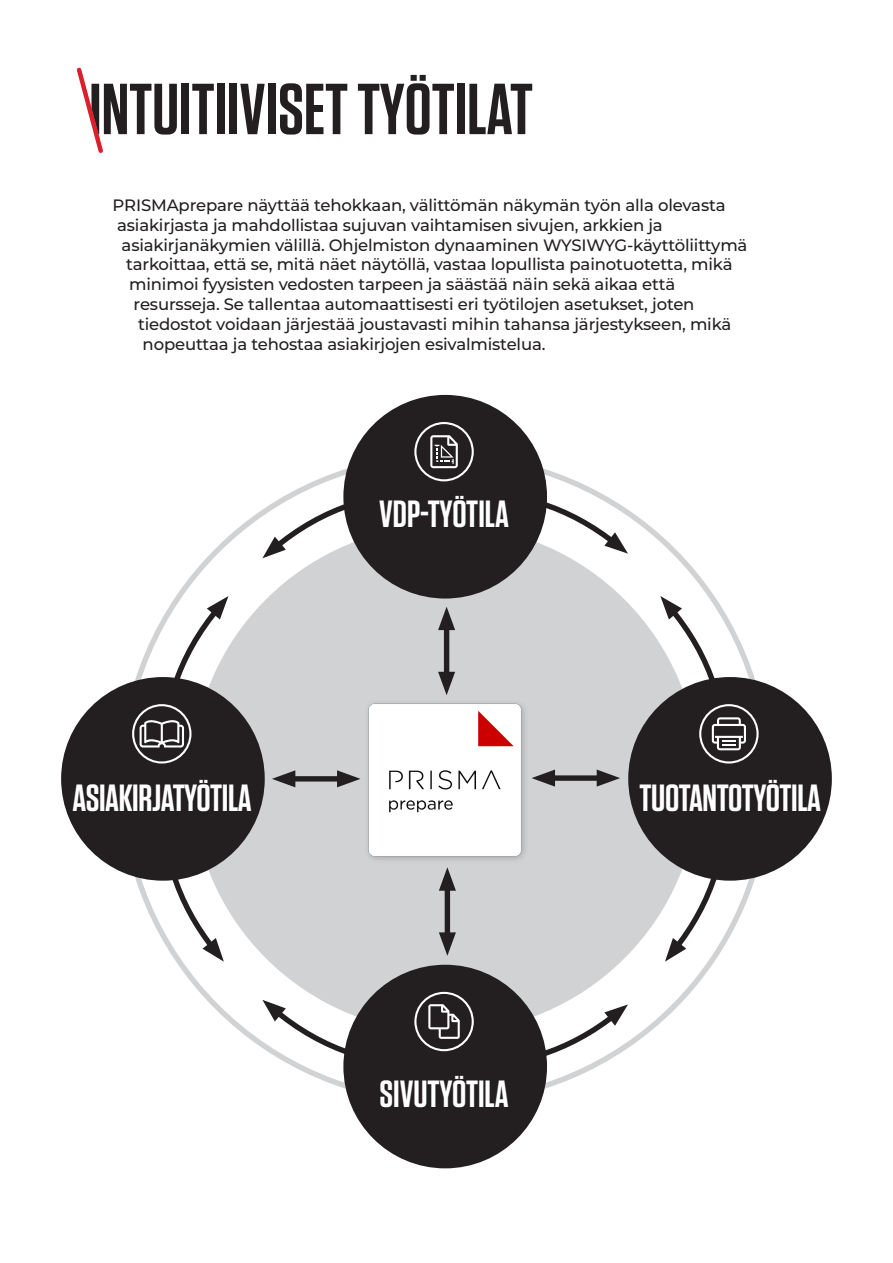
<style>
.page{position:relative;width:893px;height:1263px;background:#fff}
.page>*{position:absolute;margin:0;border:0;box-sizing:border-box;transform-origin:0 0}
.page_headings{font:72px "Tungsten Reveal";color:#231f20}
.headings{font:600 37.8px "Tungsten";letter-spacing:-.01em;color:#fff}
.Body{font:500 16.5px "Montserrat";letter-spacing:-.01em;color:#231f20}
.s1{font-family:"Tungsten";font-weight:600}
</style>
<div class="page">
<svg style="left:76px;top:67px;width:27px;height:86px"></svg>
<div style="left:192px;top:525px;width:507px;height:507px;background:#d1d2d4;border-radius:50%"></div>
<div style="left:286px;top:776px;width:61px;height:5px;background:#231f20"></div>
<svg style="left:337px;top:770px;width:23px;height:17px"></svg>
<svg style="left:272px;top:770px;width:23px;height:17px"></svg>
<img style="left:360px;top:703px;width:172px;height:157px">
<div style="left:628px;top:677px;width:204px;height:204px;background:#231f20;border-radius:50%"></div>
<svg style="left:660px;top:596px;width:99px;height:366px"></svg>
<div style="left:343px;top:395px;width:204px;height:203px;background:#231f20;border-radius:50%"></div>
<svg style="left:262px;top:422px;width:366px;height:136px"></svg>
<div style="left:343px;top:965px;width:204px;height:203px;background:#231f20;border-radius:50%"></div>
<svg style="left:262px;top:992px;width:366px;height:81px"></svg>
<div style="left:61px;top:677px;width:204px;height:204px;background:#231f20;border-radius:50%"></div>
<svg style="left:132px;top:596px;width:96px;height:366px"></svg>
<div style="left:545px;top:775px;width:61px;height:6px;background:#231f20"></div>
<svg style="left:597px;top:769px;width:23px;height:18px"></svg>
<svg style="left:532px;top:769px;width:23px;height:18px"></svg>
<div style="left:445px;top:881px;width:5px;height:61px;background:#231f20"></div>
<svg style="left:439px;top:867px;width:17px;height:24px"></svg>
<svg style="left:439px;top:932px;width:17px;height:24px"></svg>
<div style="left:444px;top:620px;width:5px;height:61px;background:#231f20"></div>
<svg style="left:438px;top:607px;width:17px;height:23px"></svg>
<svg style="left:438px;top:672px;width:17px;height:23px"></svg>
<p class="page_headings" style="left:87px;top:77px;width:447px">INTUITIIVISET TY<span class="s1">Ö</span>TILAT</p>
<p class="Body" style="left:113px;top:194px;width:614px">PRISMAprepare näyttää tehokkaan, välittömän näkymän työn alla olevasta</p>
<p class="Body" style="left:117px;top:213px;width:547px">asiakirjasta ja mahdollistaa sujuvan vaihtamisen sivujen, arkkien ja</p>
<p class="Body" style="left:122px;top:233px;width:627px">asiakirjanäkymien välillä. Ohjelmiston dynaaminen WYSIWYG-käyttöliittymä</p>
<p class="Body" style="left:126px;top:253px;width:608px">tarkoittaa, että se, mitä näet näytöllä, vastaa lopullista painotuotetta, mikä</p>
<p class="Body" style="left:129px;top:273px;width:548px">minimoi fyysisten vedosten tarpeen ja säästää näin sekä aikaa että</p>
<p class="Body" style="left:134px;top:293px;width:562px">resursseja. Se tallentaa automaattisesti eri työtilojen asetukset, joten</p>
<p class="Body" style="left:138px;top:312px;width:595px">tiedostot voidaan järjestää joustavasti mihin tahansa järjestykseen, mikä</p>
<p class="Body" style="left:143px;top:332px;width:404px">nopeuttaa ja tehostaa asiakirjojen esivalmistelua.</p>
<p class="headings" style="left:72px;top:778px;width:181px">ASIAKIRJATYÖTILA</p>
<p class="headings" style="left:379px;top:494px;width:131px">VDP-TYÖTILA</p>
<p class="headings" style="left:380px;top:1073px;width:131px">SIVUTYÖTILA</p>
<p class="headings" style="left:639px;top:778px;width:183px">TUOTANTOTYÖTILA</p>
</div>
